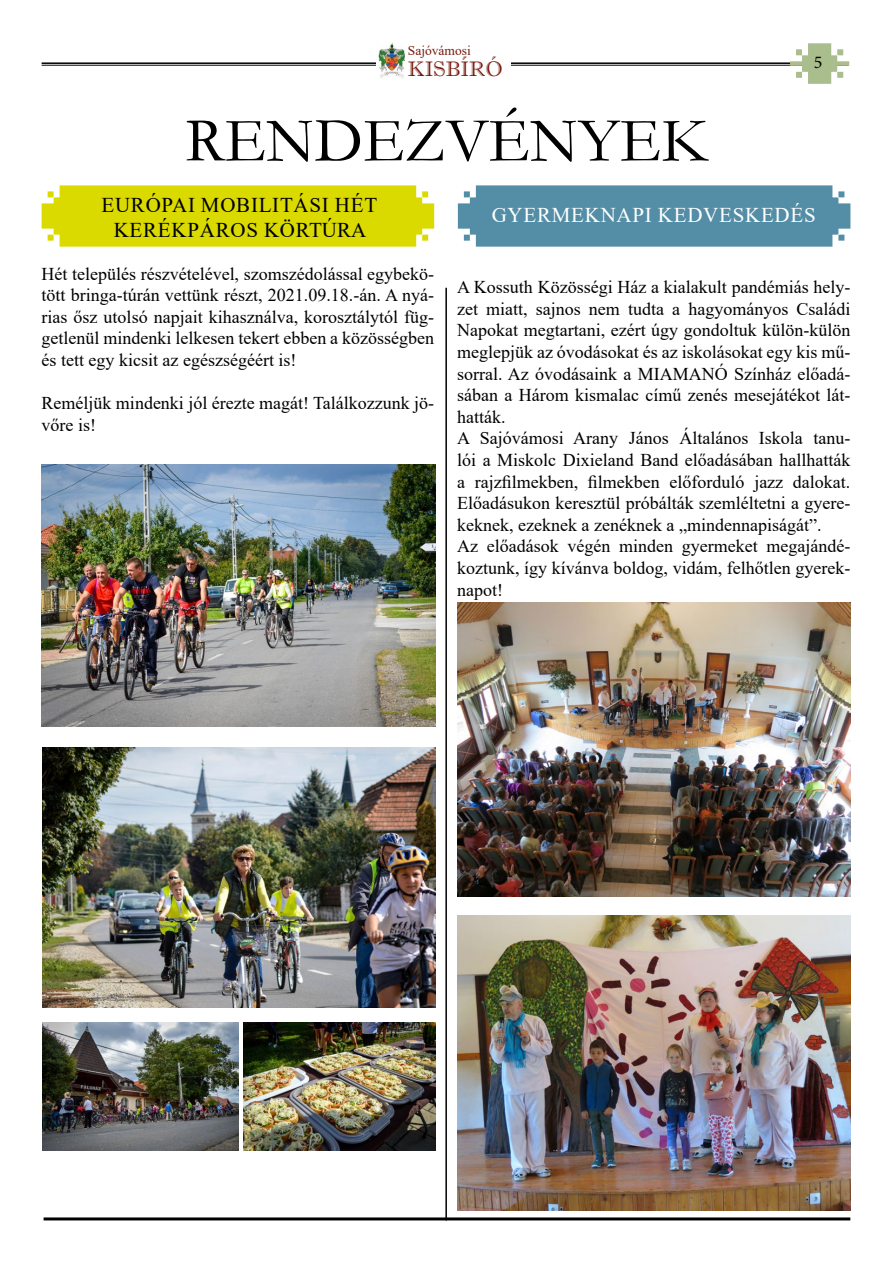
<style>
.page{position:relative;width:893px;height:1263px;background:#fff}
.page>*{position:absolute;margin:0;border:0;box-sizing:border-box;transform-origin:0 0}
.t1{font:63px "Garamond";color:#000}
.t2{font:21px/25.2px "Times New Roman";letter-spacing:.035em;color:#000;text-align:center}
.t3{font:21px "Times New Roman";letter-spacing:.035em;color:#fff}
.t4{font:21px "Imprint MT Shadow";color:#781a0d}
.t5{font:18px/21.6px "Times New Roman";color:#000}
.t6{font:18px "Minion Pro";color:#000}
.t7{font:13.5px "Times New Roman";color:#781a0d}
</style>
<div class="page">
<hr style="left:42px;top:65px;width:806px;height:1px;background:#000">
<hr style="left:42px;top:62px;width:806px;height:2px;background:#000">
<svg style="left:790px;top:43px;width:59px;height:41px"></svg>
<hr style="left:44px;top:1217px;width:806px;height:3px;background:#000">
<div style="left:404px;top:43px;width:107px;height:36px;background:#fff"></div>
<img style="left:377px;top:43px;width:27px;height:35px">
<hr style="left:445px;top:288px;width:2px;height:932px;background:#000">
<svg style="left:42px;top:185px;width:392px;height:62px;background:#dbdb0d"></svg>
<svg style="left:458px;top:185px;width:392px;height:62px;background:#5b93aa"></svg>
<img style="left:457px;top:602px;width:393px;height:295px">
<img style="left:457px;top:915px;width:393px;height:295px">
<img style="left:43px;top:747px;width:393px;height:261px">
<img style="left:42px;top:465px;width:394px;height:262px">
<img style="left:243px;top:1023px;width:193px;height:128px">
<img style="left:43px;top:1023px;width:196px;height:128px">
<p class="t7" style="left:408px;top:41px;width:65px">Sajóvámosi</p>
<p class="t4" style="left:408px;top:56px;width:96px">KISBÍRÓ</p>
<h1 class="t1" style="left:185px;top:98px;width:524px">RENDEZVÉNYEK</h1>
<p class="t6" style="left:814px;top:50px;width:10px">5</p>
<p class="t2" style="left:101px;top:191px;width:277px">EURÓPAI MOBILITÁSI HÉT<br>KERÉKPÁROS KÖRTÚRA</p>
<p class="t5" style="left:42px;top:262px;width:394px;text-align:justify">Hét település részvételével, szomszédolással egybekö&shy;tött bringa-túrán vettünk részt, 2021.09.18.-án. A nyá&shy;rias ősz utolsó napjait kihasználva, korosztálytól füg&shy;getlenül mindenki lelkesen tekert ebben a közösségben és tett egy kicsit az egészségéért is!</p>
<p class="t5" style="left:42px;top:392px;width:394px">Reméljük mindenki jól érezte magát! Találkozzunk jö&shy;vőre is!</p>
<p class="t3" style="left:492px;top:200px;width:325px">GYERMEKNAPI KEDVESKEDÉS</p>
<p class="t5" style="left:457px;top:276px;width:395px">A Kossuth Közösségi Ház a kialakult pandémiás hely&shy;zet miatt, sajnos nem tudta a hagyományos Családi Napokat megtartani, ezért úgy gondoltuk külön-külön meglepjük az óvodásokat és az iskolásokat egy kis mű&shy;sorral. Az óvodásaink a MIAMANÓ Színház előadá&shy;sában a Három kismalac című zenés mesejátékot lát&shy;hatták.<br>A Sajóvámosi Arany János Általános Iskola tanu&shy;lói a Miskolc Dixieland Band előadásában hallhatták a rajzfilmekben, filmekben előforduló jazz dalokat.<br>Előadásukon keresztül próbálták szemléltetni a gyere&shy;keknek, ezeknek a zenéknek a „mindennapiságát”.<br>Az előadások végén minden gyermeket megajándé&shy;koztunk, így kívánva boldog, vidám, felhőtlen gyerek&shy;napot!</p>
</div>
